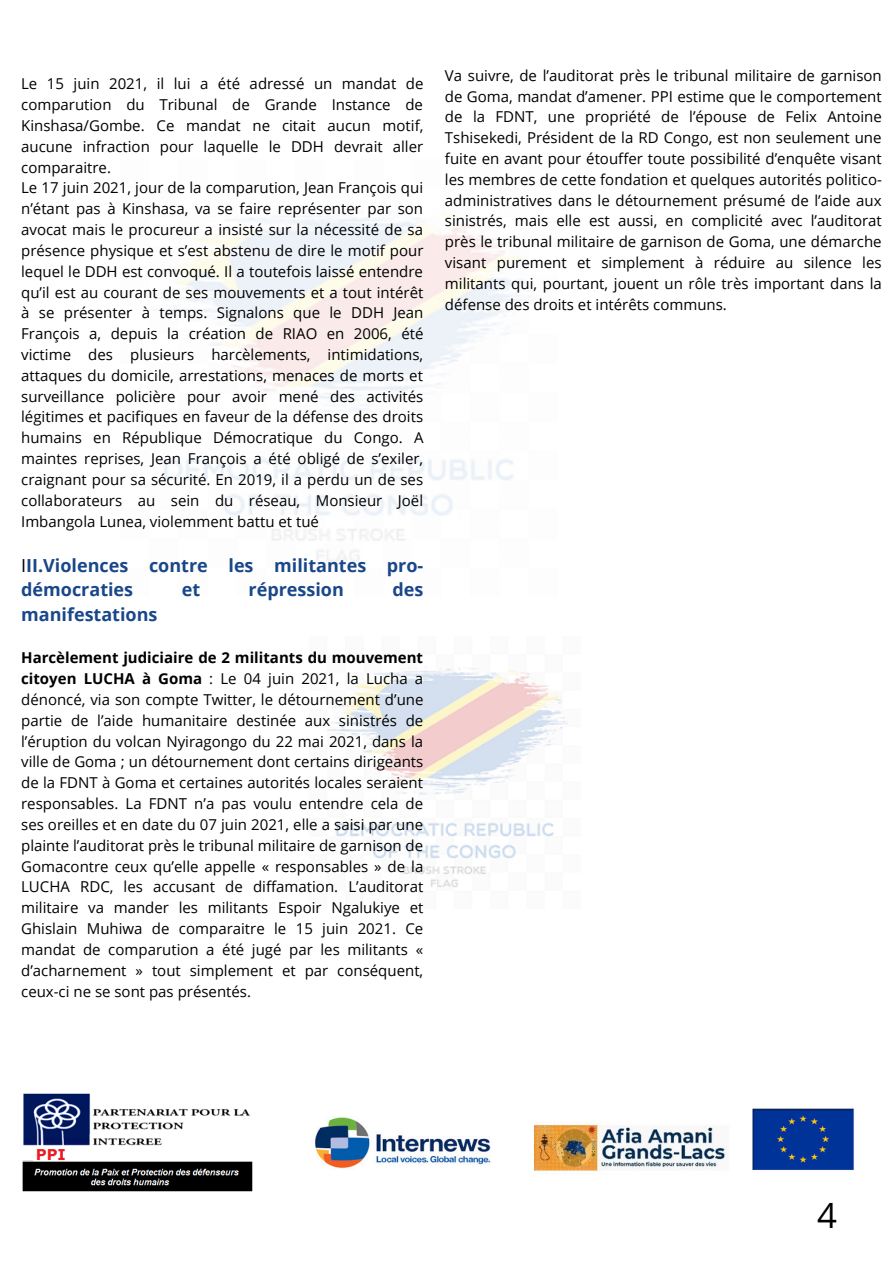
<style>
.page{position:relative;width:893px;height:1263px;background:#fff}
.page>*{position:absolute;margin:0;border:0;box-sizing:border-box;transform-origin:0 0}
.t1{font:34.88px "Open Sans";color:#000}
.t2{font:700 18px/24.8px "Open Sans";color:#1a4789}
.t3{font:15px/20.9px "Open Sans";color:#000;text-align:justify}
.s1{font-weight:400;color:#000}
.s2{font-weight:700}
</style>
<div class="page">
<img style="left:324px;top:666px;width:244px;height:221px">
<img style="left:315px;top:1108px;width:539px;height:63px">
<img style="left:22px;top:1093px;width:231px;height:99px">
<p class="t3" style="left:21px;top:73px;width:404px">Le 15 juin 2021, il lui a été adressé un mandat de comparution du Tribunal de Grande Instance de Kinshasa/Gombe. Ce mandat ne citait aucun motif, aucune infraction pour laquelle le DDH devrait aller comparaitre.</p>
<p class="t3" style="left:21px;top:177px;width:404px">Le 17 juin 2021, jour de la comparution, Jean François qui n’étant pas à Kinshasa, va se faire représenter par son avocat mais le procureur a insisté sur la nécessité de sa présence physique et s’est abstenu de dire le motif pour lequel le DDH est convoqué. Il a toutefois laissé entendre qu’il est au courant de ses mouvements et a tout intérêt à se présenter à temps. Signalons que le DDH Jean François a, depuis la création de RIAO en 2006, été victime des plusieurs harcèlements, intimidations, attaques du domicile, arrestations, menaces de morts et surveillance policière pour avoir mené des activités légitimes et pacifiques en faveur de la défense des droits humains en République Démocratique du Congo. A maintes reprises, Jean François a été obligé de s’exiler, craignant pour sa sécurité. En 2019, il a perdu un de ses collaborateurs au sein du réseau, Monsieur Joël Imbangola Lunea, violemment battu et tué</p>
<p class="t2" style="left:21px;top:552px;width:404px"><span class="s1">I</span>II.Violences contre les militantes pro&shy;démocraties</p>
<p class="t2" style="left:182px;top:577px;width:20px">et</p>
<p class="t2" style="left:248px;top:577px;width:97px">répression</p>
<p class="t2" style="left:392px;top:577px;width:32px">des</p>
<p class="t2" style="left:21px;top:602px;width:138px">manifestations</p>
<p class="t3" style="left:21px;top:647px;width:404px"><span class="s2">Harcèlement judiciaire de 2 militants du mouvement citoyen LUCHA à Goma</span> : Le 04 juin 2021, la Lucha a dénoncé, via son compte Twitter, le détournement d’une partie de l’aide humanitaire destinée aux sinistrés de l’éruption du volcan Nyiragongo du 22 mai 2021, dans la ville de Goma ; un détournement dont certains dirigeants de la FDNT à Goma et certaines autorités locales seraient responsables. La FDNT n’a pas voulu entendre cela de ses oreilles et en date du 07 juin 2021, elle a saisi par une plainte l’auditorat près le tribunal militaire de garnison de Gomacontre ceux qu’elle appelle « responsables » de la LUCHA RDC, les accusant de diffamation. L’auditorat militaire va mander les militants Espoir Ngalukiye et Ghislain Muhiwa de comparaitre le 15 juin 2021. Ce mandat de comparution a été jugé par les militants « d’acharnement » tout simplement et par conséquent, ceux-ci ne se sont pas présentés.</p>
<p class="t3" style="left:445px;top:64px;width:438px">Va suivre, de l’auditorat près le tribunal militaire de garnison de Goma, mandat d’amener. PPI estime que le comportement de la FDNT, une propriété de l’épouse de Felix Antoine Tshisekedi, Président de la RD Congo, est non seulement une fuite en avant pour étouffer toute possibilité d’enquête visant les membres de cette fondation et quelques autorités politico&shy;administratives dans le détournement présumé de l’aide aux sinistrés, mais elle est aussi, en complicité avec l’auditorat près le tribunal militaire de garnison de Goma, une démarche visant purement et simplement à réduire au silence les militants qui, pourtant, jouent un rôle très important dans la défense des droits et intérêts communs.</p>
<p class="t1" style="left:817px;top:1190px;width:21px">4</p>
</div>
